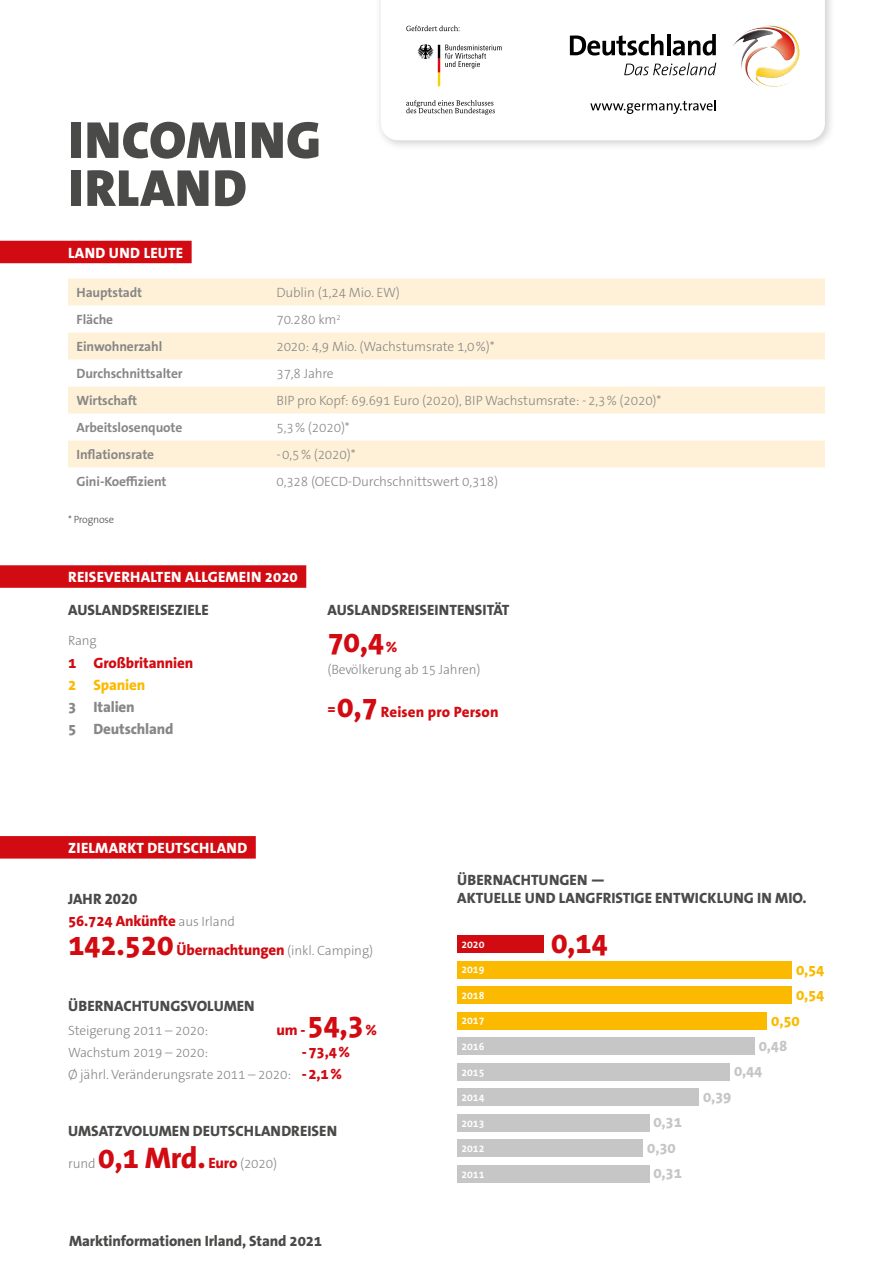
<style>
.page{position:relative;width:893px;height:1263px;background:#fff}
.page>*{position:absolute;margin:0;border:0;box-sizing:border-box;transform-origin:0 0}
.t1{font:900 52.5px/48px "The Sans LP9";letter-spacing:.015em;color:#4a4a49}
.t2{font:30px "The Sans LP8 Ex Bld";letter-spacing:-.01em;color:#d20a11}
.t3{font:15px/18px "The Sans LP8 Ex Bld";letter-spacing:.005em;color:#4a4a49}
.t4{font:15px/22.2px "The Sans LP8 Ex Bld";letter-spacing:-.01em;color:#d20a11}
.t5{font:15px "The Sans LP8 Ex Bld";letter-spacing:.015em;color:#fff}
.t6{font:15px/25.5px "The Sans LP8 Ex Bld";letter-spacing:-.01em;color:#c6c6c6}
.t7{font:15px "The Sans LP8 Ex Bld";letter-spacing:-.01em;color:#fbba00}
.t8{font:15px/22.2px "The Sans LP8 Ex Bld";letter-spacing:-.01em;color:#878787}
.t9{font:15px "The Sans LP8 Ex Bld";letter-spacing:.01em;color:#d20a11}
.t10{font:13.5px "The Sans LP3 Lig";letter-spacing:-.01em;color:#878787}
.t11{font:13.5px "The Sans LP7 Bld";letter-spacing:-.01em;color:#878787}
.t12{font:10.5px "The Sans LP7 Bld";color:#fff}
.t13{font:10.5px "The Sans LP3 Lig";letter-spacing:-.02em;color:#4a4a49}
.s1{font-size:15px}
.s2{font-size:30px}
.s3{color:#4a4a49}
.s4{font-family:"The Sans LP3 Lig";font-size:13.5px;color:#878787}
.s5{font-family:"The Sans LP8 Ex Bld";font-size:15px;color:#d20a11}
</style>
<div class="page">
<div style="left:0;top:241px;width:192px;height:22px;background:#d20a11"></div>
<svg style="left:68px;top:278px;width:757px;height:189px;fill:#fff1d7"></svg>
<div style="left:0;top:565px;width:306px;height:23px;background:#d20a11"></div>
<div style="left:0;top:836px;width:256px;height:22px;background:#d20a11"></div>
<div style="left:457px;top:935px;width:87px;height:17px;background:#d20a11"></div>
<div style="left:457px;top:961px;width:335px;height:17px;background:#fbba00"></div>
<div style="left:457px;top:986px;width:335px;height:17px;background:#fbba00"></div>
<div style="left:457px;top:1012px;width:310px;height:17px;background:#fbba00"></div>
<div style="left:457px;top:1037px;width:298px;height:17px;background:#c6c6c6"></div>
<div style="left:457px;top:1063px;width:273px;height:17px;background:#c6c6c6"></div>
<div style="left:457px;top:1089px;width:242px;height:17px;background:#c6c6c6"></div>
<div style="left:457px;top:1114px;width:192px;height:17px;background:#c6c6c6"></div>
<div style="left:457px;top:1140px;width:186px;height:17px;background:#c6c6c6"></div>
<div style="left:457px;top:1165px;width:192px;height:17px;background:#c6c6c6"></div>
<div style="left:374px;top:0;width:462px;height:152px;background:#000;opacity:.2"></div>
<svg style="left:381px;top:0;width:444px;height:140px"></svg>
<svg style="left:417px;top:44px;width:85px;height:42px"></svg>
<svg style="left:406px;top:26px;width:54px;height:5px"></svg>
<svg style="left:406px;top:100px;width:89px;height:15px"></svg>
<img style="left:732px;top:26px;width:68px;height:61px">
<svg style="left:570px;top:34px;width:93px;height:22px"></svg>
<hr style="left:667px;top:34px;width:3px;height:21px;background:#000">
<svg style="left:673px;top:34px;width:43px;height:22px"></svg>
<svg style="left:624px;top:63px;width:92px;height:12px"></svg>
<svg style="left:590px;top:100px;width:126px;height:14px"></svg>
<h1 class="t1" style="left:68px;top:117px;width:254px">INCOMING<br>IRLAND</h1>
<p class="t5" style="left:68px;top:243px;width:116px">LAND UND LEUTE</p>
<p class="t11" style="left:77px;top:284px;width:67px">Hauptstadt</p>
<p class="t10" style="left:276px;top:284px;width:125px">Dublin (1,24 Mio. EW)</p>
<p class="t11" style="left:77px;top:311px;width:38px">Fläche</p>
<p class="t10" style="left:276px;top:311px;width:66px">70.280 km<sup>2</sup></p>
<p class="t11" style="left:77px;top:338px;width:87px">Einwohnerzahl</p>
<p class="t10" style="left:276px;top:338px;width:220px">2020: 4,9 Mio. (Wachstumsrate 1,0%)*</p>
<p class="t11" style="left:77px;top:365px;width:108px">Durchschnittsalter</p>
<p class="t10" style="left:276px;top:365px;width:59px">37,8 Jahre</p>
<p class="t11" style="left:77px;top:392px;width:62px">Wirtschaft</p>
<p class="t10" style="left:276px;top:392px;width:387px">BIP pro Kopf: 69.691 Euro (2020), BIP Wachstumsrate: -2,3% (2020)*</p>
<p class="t11" style="left:77px;top:419px;width:107px">Arbeitslosenquote</p>
<p class="t10" style="left:276px;top:419px;width:75px">5,3% (2020)*</p>
<p class="t11" style="left:77px;top:446px;width:79px">Inflationsrate</p>
<p class="t10" style="left:276px;top:446px;width:81px">-0,5% (2020)*</p>
<p class="t11" style="left:77px;top:473px;width:92px">Gini-Koeffizient</p>
<p class="t10" style="left:276px;top:473px;width:223px">0,328 (OECD-Durchschnittswert 0,318)</p>
<p class="t13" style="left:68px;top:513px;width:48px">* Prognose</p>
<p class="t5" style="left:68px;top:568px;width:231px">REISEVERHALTEN ALLGEMEIN 2020</p>
<p class="t3" style="left:68px;top:601px;width:142px">AUSLANDSREISEZIELE</p>
<p class="t10" style="left:68px;top:632px;width:30px">Rang</p>
<p class="t4" style="left:68px;top:652px;width:127px">1 Großbritannien</p>
<p class="t7" style="left:68px;top:675px;width:79px">2 Spanien</p>
<p class="t8" style="left:68px;top:696px;width:107px">3 Italien<br>5 Deutschland</p>
<p class="t3" style="left:328px;top:601px;width:183px">AUSLANDSREISEINTENSITÄT</p>
<h2 class="t2" style="left:327px;top:622px;width:71px">70,4<span class="s1">%</span></h2>
<p class="t10" style="left:327px;top:661px;width:155px">(Bevölkerung ab 15 Jahren)</p>
<p class="t9" style="left:327px;top:703px;width:173px">= <span class="s2">0,7</span> Reisen pro Person</p>
<p class="t5" style="left:68px;top:838px;width:181px">ZIELMARKT DEUTSCHLAND</p>
<p class="t4" style="left:68px;top:888px;width:168px"><span class="s3">JAHR 2020<br></span>56.724 Ankünfte <span class="s4">aus Irland</span></p>
<p class="t4" style="left:68px;top:939px;width:307px"><span class="s2">142.520</span> Übernachtungen <span class="s4">(inkl. Camping)</span></p>
<p class="t3" style="left:68px;top:997px;width:188px">ÜBERNACHTUNGSVOLUMEN</p>
<p class="t10" style="left:68px;top:1021px;width:142px">Steigerung 2011 – 2020:</p>
<p class="t4" style="left:276px;top:1019px;width:102px">um -<span class="s2">54,3</span>%</p>
<p class="t10" style="left:68px;top:1044px;width:142px">Wachstum 2019 – 2020:</p>
<p class="t4" style="left:302px;top:1041px;width:50px">-73,4%</p>
<p class="t10" style="left:68px;top:1066px;width:275px">Ø jährl. Veränderungsrate 2011 – 2020: <span class="s5">-2,1%</span></p>
<p class="t3" style="left:68px;top:1121px;width:270px">UMSATZVOLUMEN DEUTSCHLANDREISEN</p>
<p class="t10" style="left:68px;top:1155px;width:29px">rund</p>
<h2 class="t2" style="left:98px;top:1139px;width:180px">0,1 Mrd. <span class="s1">Euro</span> <span class="s4">(2020)</span></h2>
<p class="t3" style="left:69px;top:1232px;width:255px">Marktinformationen Irland, Stand 2021</p>
<p class="t3" style="left:457px;top:871px;width:351px">ÜBERNACHTUNGEN —<br>AKTUELLE UND LANGFRISTIGE ENTWICKLUNG IN MIO.</p>
<p class="t12" style="left:461px;top:938px;width:25px">2020</p>
<p class="t12" style="left:461px;top:963px;width:25px">2019</p>
<p class="t12" style="left:461px;top:989px;width:25px">2018</p>
<p class="t12" style="left:461px;top:1014px;width:25px">2017</p>
<p class="t12" style="left:461px;top:1040px;width:25px">2016</p>
<p class="t12" style="left:461px;top:1065px;width:25px">2015</p>
<p class="t12" style="left:461px;top:1091px;width:25px">2014</p>
<p class="t12" style="left:461px;top:1116px;width:25px">2013</p>
<p class="t12" style="left:461px;top:1142px;width:25px">2012</p>
<p class="t12" style="left:461px;top:1167px;width:25px">2011</p>
<h2 class="t2" style="left:551px;top:923px;width:58px">0,14</h2>
<p class="t7" style="left:796px;top:960px;width:30px">0,54</p>
<p class="t7" style="left:796px;top:985px;width:30px">0,54</p>
<p class="t7" style="left:771px;top:1011px;width:30px">0,50</p>
<p class="t6" style="left:734px;top:1033px;width:55px;text-indent:25px">0,48<br>0,44</p>
<p class="t6" style="left:703px;top:1084px;width:30px">0,39</p>
<p class="t6" style="left:647px;top:1110px;width:36px;text-align:center">0,31<br>0,30<br>0,31</p>
</div>
